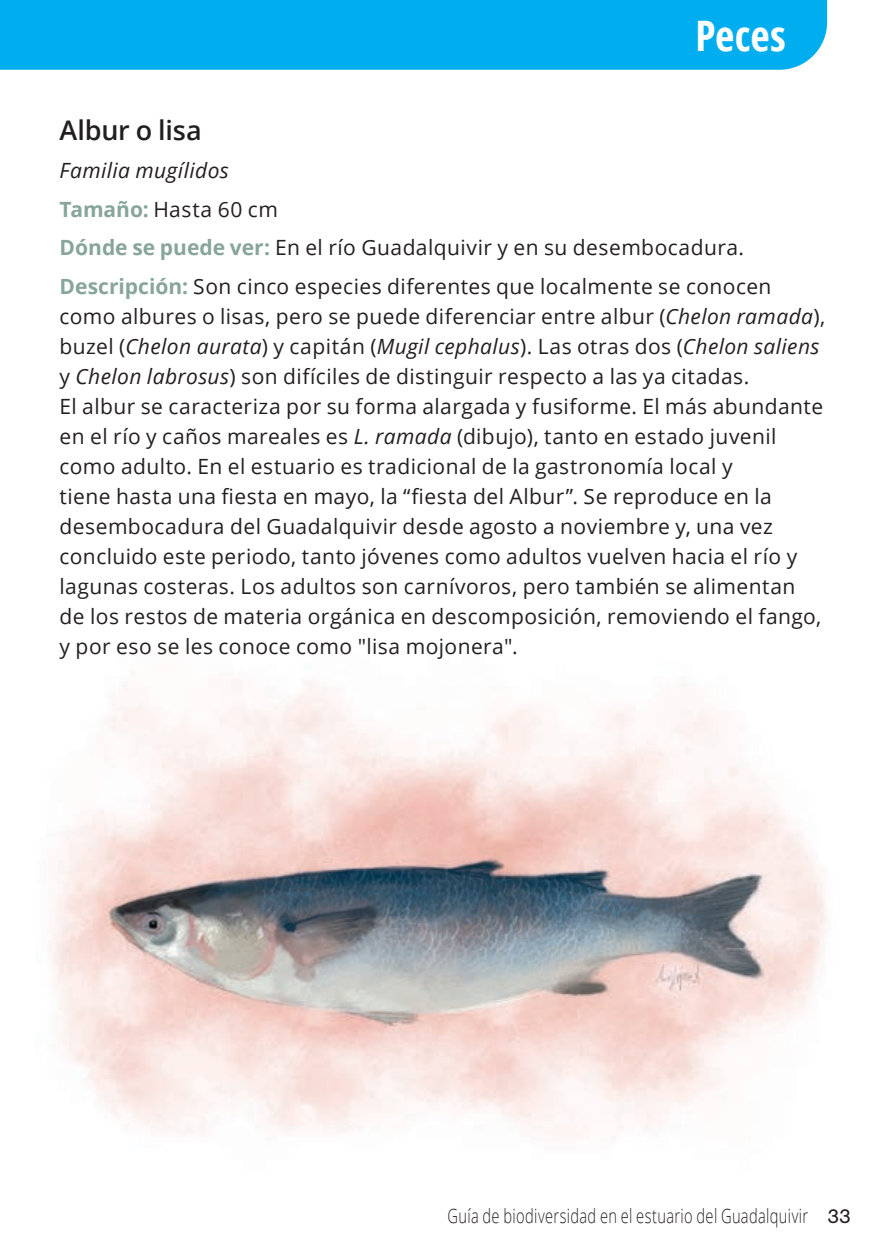
<style>
.page{position:relative;width:885px;height:1259px;background:#fff}
.page>*{position:absolute;margin:0;border:0;box-sizing:border-box;transform-origin:0 0}
.t1{font:700 condensed 42px "Open Sans";letter-spacing:.005em;color:#fff}
.t2{font:600 27px "Open Sans";letter-spacing:-.01em;color:#231f20}
.t3{font:21px/30px "Open Sans";letter-spacing:.02em;color:#231f20}
.t4{font:300 19.5px "Open Sans";letter-spacing:.025em;color:#231f20;scale:.75 1}
.s1{font-style:italic}
.s2{font-weight:700;color:#87a59a}
.s3{font-family:"AG Book Rounded";font-weight:400}
</style>
<div class="page">
<div style="left:0;top:0;width:827px;height:70px;background:#00aeef"></div>
<div style="left:284px;top:19px;width:501px;height:41px;background:#00aeef"></div>
<img style="left:49px;top:680px;width:778px;height:457px">
<h1 class="t1" style="left:695px;top:7px;width:92px">Peces</h1>
<p class="t2" style="left:60px;top:111px;width:144px">Albur o lisa</p>
<p class="t3" style="left:60px;top:151px;width:713px;line-height:38.4px"><span class="s1">Familia mugílidos<br></span><span class="s2">Tamaño:</span> Hasta 60 cm<br><span class="s2">Dónde se puede ver:</span> En el río Guadalquivir y en su desembocadura.<br><span class="s2">Descripción:</span> Son cinco especies diferentes que localmente se conocen</p>
<p class="t3" style="left:60px;top:301px;width:767px">como albures o lisas, pero se puede diferenciar entre albur (<span class="s1">Chelon ramada</span>), buzel (<span class="s1">Chelon aurata</span>) y capitán (<span class="s1">Mugil cephalus</span>). Las otras dos (<span class="s1">Chelon saliens </span>y <span class="s1">Chelon labrosus</span>) son difíciles de distinguir respecto a las ya citadas.<br>El albur se caracteriza por su forma alargada y fusiforme. El más abundante en el río y caños mareales es <span class="s1">L. ramada</span> (dibujo), tanto en estado juvenil como adulto. En el estuario es tradicional de la gastronomía local y<br>tiene hasta una fiesta en mayo, la “fiesta del Albur”. Se reproduce en la desembocadura del Guadalquivir desde agosto a noviembre y, una vez concluido este periodo, tanto jóvenes como adultos vuelven hacia el río y lagunas costeras. Los adultos son carnívoros, pero también se alimentan de los restos de materia orgánica en descomposición, removiendo el fango, y por eso se les conoce como "lisa mojonera".</p>
<p class="t4" style="left:447px;top:1202px;width:539px">Guía de biodiversidad en el estuario del Guadalquivir <span class="s3">33</span></p>
</div>
